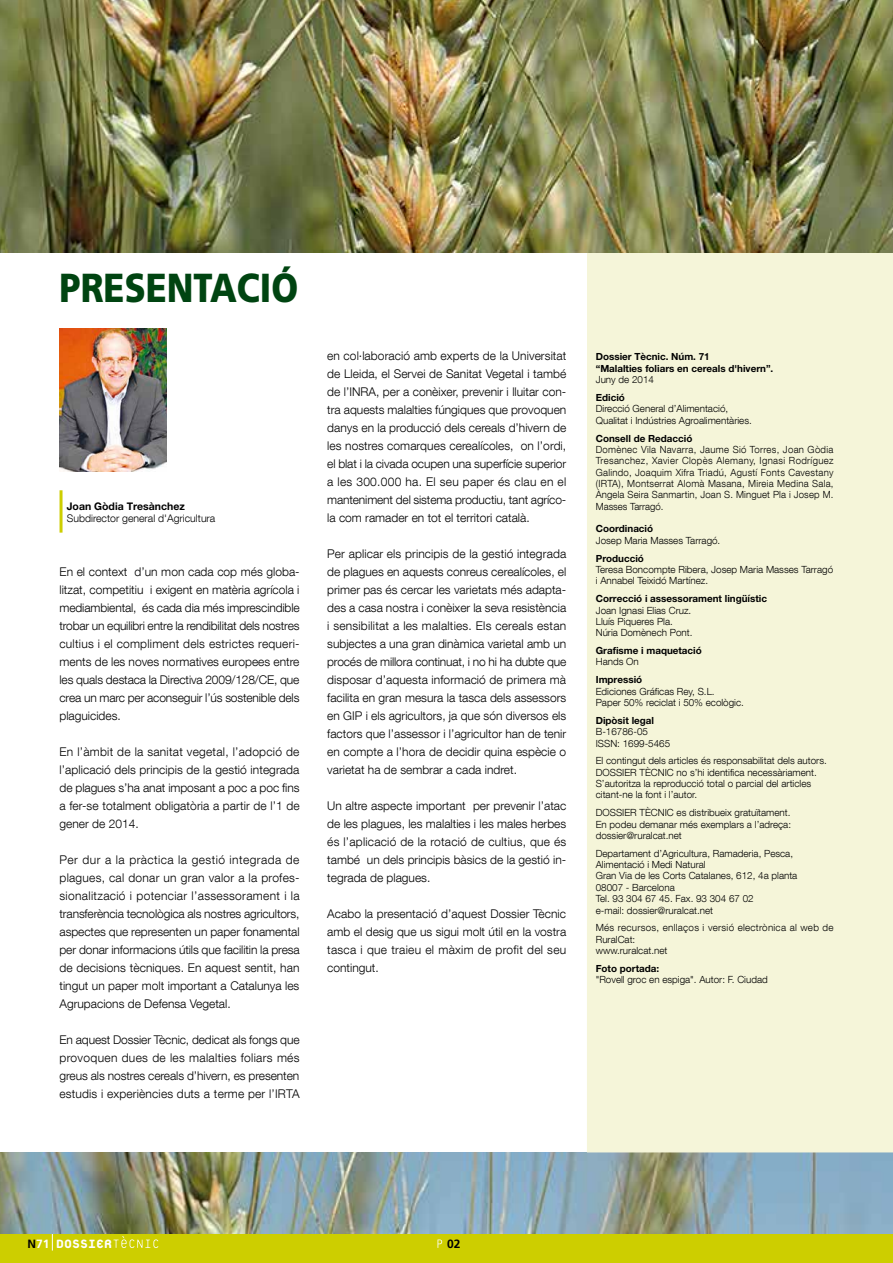
<style>
.page{position:relative;width:893px;height:1263px;background:#fff}
.page>*{position:absolute;margin:0;border:0;box-sizing:border-box;transform-origin:0 0}
.t1{font:900 40.5px "Frutiger";color:#041;scale:.85 1}
.t2{font:800 18px "Platelet";color:#fff;scale:.96 1}
.t3{font:300 12px/18px "Helvetica Neue LT Com";color:#000;text-align:justify}
.t4{font:700 12px "Frutiger";color:#000}
.t5{font:300 10.5px "Helvetica Neue LT Com";color:#000}
.t6{font:700 10.5px "Helvetica Neue LT Pro";color:#000}
.t7{font:300 9.9px/11.4px "Helvetica Neue LT Com";color:#000}
.t8{font:700 9.9px/11.4px "Helvetica Neue LT Pro";color:#000}
.t9{font:300 9.9px/11.4px "Helvetica Neue LT Com";letter-spacing:.025em;color:#000}
.s1{font-family:"Frutiger";font-weight:700;font-size:12px;color:#000}
.s2{font-family:"Frutiger";font-weight:700;font-size:12px}
</style>
<div class="page">
<div style="left:0;top:1233px;width:893px;height:30px;background:#cdce00"></div>
<svg style="left:437px;top:1239px;width:5px;height:9px"></svg>
<svg style="left:52px;top:1233px;width:1px;height:17px"></svg>
<svg style="left:113px;top:1236px;width:45px;height:12px"></svg>
<img style="left:0;top:1152px;width:893px;height:81px">
<div style="left:587px;top:243px;width:306px;height:909px;background:#f5f5d9"></div>
<hr style="left:60px;top:490px;width:3px;height:43px;background:#cdce00">
<img style="left:59px;top:329px;width:108px;height:142px">
<img style="left:0;top:0;width:893px;height:252px">
<h1 class="t1" style="left:60px;top:263px;width:50px">PRESE</h1>
<h1 class="t1" style="left:167px;top:263px;width:153px">NTAció</h1>
<p class="t6" style="left:67px;top:499px;width:120px">Joan Gòdia Tresànchez</p>
<p class="t5" style="left:67px;top:511px;width:150px">Subdirector general d'Agricultura</p>
<p class="t3" style="left:60px;top:562px;width:242px">En el context d’un mon cada cop més globa&shy;litzat, competitiu i exigent en matèria agrícola i mediambiental, és cada dia més imprescindible trobar un equilibri entre la rendibilitat dels nostres cultius i el compliment dels estrictes requeri&shy;ments de les noves normatives europees entre les quals destaca la Directiva 2009/128/CE, que crea un marc per aconseguir l’ús sostenible dels plaguicides.</p>
<p class="t3" style="left:60px;top:742px;width:242px">En l’àmbit de la sanitat vegetal, l’adopció de l’aplicació dels principis de la gestió integrada de plagues s’ha anat imposant a poc a poc fins a fer-se totalment obligatòria a partir de l’1 de gener de 2014.</p>
<p class="t3" style="left:60px;top:850px;width:242px">Per dur a la pràctica la gestió integrada de plagues, cal donar un gran valor a la profes&shy;sionalització i potenciar l’assessorament i la transferència tecnològica als nostres agricultors, aspectes que representen un paper fonamental per donar informacions útils que facilitin la presa de decisions tècniques. En aquest sentit, han tingut un paper molt important a Catalunya les Agrupacions de Defensa Vegetal.</p>
<p class="t3" style="left:60px;top:1030px;width:242px">En aquest Dossier Tècnic, dedicat als fongs que provoquen dues de les malalties foliars més greus als nostres cereals d’hivern, es presenten estudis i experiències duts a terme per l’IRTA</p>
<p class="t3" style="left:327px;top:346px;width:241px">en col·laboració amb experts de la Universitat de Lleida, el Servei de Sanitat Vegetal i també de l’INRA, per a conèixer, prevenir i lluitar con&shy;tra aquests malalties fúngiques que provoquen danys en la producció dels cereals d’hivern de les nostres comarques cerealícoles, on l’ordi, el blat i la civada ocupen una superfície superior a les 300.000 ha. El seu paper és clau en el manteniment del sistema productiu, tant agríco&shy;la com ramader en tot el territori català.</p>
<p class="t3" style="left:327px;top:544px;width:241px">Per aplicar els principis de la gestió integrada de plagues en aquests conreus cerealícoles, el primer pas és cercar les varietats més adapta&shy;des a casa nostra i conèixer la seva resistència i sensibilitat a les malalties. Els cereals estan subjectes a una gran dinàmica varietal amb un procés de millora continuat, i no hi ha dubte que disposar d’aquesta informació de primera mà facilita en gran mesura la tasca dels assessors en GIP i els agricultors, ja que són diversos els factors que l’assessor i l’agricultor han de tenir en compte a l’hora de decidir quina espècie o varietat ha de sembrar a cada indret.</p>
<p class="t3" style="left:327px;top:796px;width:241px">Un altre aspecte important per prevenir l’atac de les plagues, les malalties i les males herbes és l’aplicació de la rotació de cultius, que és també un dels principis bàsics de la gestió in&shy;tegrada de plagues.</p>
<p class="t3" style="left:327px;top:904px;width:241px">Acabo la presentació d’aquest Dossier Tècnic amb el desig que us sigui molt útil en la vostra tasca i que traieu el màxim de profit del seu contingut.</p>
<p class="t8" style="left:596px;top:351px;width:179px">Dossier Tècnic. Núm. 71<br>“Malalties foliars en cereals d'hivern”.</p>
<p class="t7" style="left:596px;top:374px;width:60px">Juny de 2014</p>
<p class="t8" style="left:596px;top:392px;width:31px">Edició</p>
<p class="t7" style="left:596px;top:403px;width:158px">Direcció General d’Alimentació,<br>Qualitat i Indústries Agroalimentàries.</p>
<p class="t8" style="left:596px;top:432px;width:98px">Consell de Redacció</p>
<p class="t7" style="left:596px;top:443px;width:239px;text-align:justify">Domènec Vila Navarra, Jaume Sió Torres, Joan Gòdia Tresanchez, Xavier Clopès Alemany, Ignasi Rodríguez Galindo, Joaquim Xifra Triadú, Agustí Fonts Cavestany (IRTA), Montserrat Alomà Masana, Mireia Medina Sala, Àngela Seira Sanmartin, Joan S. Minguet Pla i Josep M.<br>Masses Tarragó.</p>
<p class="t8" style="left:596px;top:523px;width:59px">Coordinació</p>
<p class="t7" style="left:596px;top:534px;width:126px">Josep Maria Masses Tarragó.</p>
<p class="t8" style="left:596px;top:552px;width:50px">Producció</p>
<p class="t7" style="left:596px;top:564px;width:239px">Teresa Boncompte Ribera, Josep Maria Masses Tarragó i Annabel Teixidó Martínez.</p>
<p class="t8" style="left:596px;top:593px;width:173px">Correcció i assessorament lingüístic</p>
<p class="t7" style="left:596px;top:604px;width:98px">Joan Ignasi Elias Cruz.<br>Lluís Piqueres Pla.<br>Núria Domènech Pont.</p>
<p class="t8" style="left:596px;top:645px;width:108px">Grafisme i maquetació</p>
<p class="t7" style="left:596px;top:656px;width:45px">Hands On</p>
<p class="t8" style="left:596px;top:674px;width:48px">Impressió</p>
<p class="t7" style="left:596px;top:685px;width:150px">Ediciones Gráficas Rey, S.L.<br>Paper 50% reciclat i 50% ecològic.</p>
<p class="t8" style="left:596px;top:714px;width:60px">Dipòsit legal</p>
<p class="t7" style="left:596px;top:726px;width:76px">B-16786-05<br>ISSN: 1699-5465</p>
<p class="t7" style="left:596px;top:755px;width:233px">El contingut dels articles és responsabilitat dels autors.<br>DOSSIER TÈCNIC no s’hi identifica necessàriament.<br>S’autoritza la reproducció total o parcial del articles citant-ne la font i l’autor.</p>
<p class="t7" style="left:596px;top:807px;width:197px;text-align:justify">DOSSIER TÈCNIC es distribueix gratuïtament.<br>En podeu demanar més exemplars a l’adreça: dossier@ruralcat.net</p>
<p class="t7" style="left:596px;top:847px;width:203px">Departament d’Agricultura, Ramaderia, Pesca, Alimentació i Medi Natural<br>Gran Via de les Corts Catalanes, 612, 4a planta 08007 - Barcelona<br>Tel. 93 304 67 45. Fax. 93 304 67 02<br>e-mail: dossier@ruralcat.net</p>
<p class="t9" style="left:596px;top:922px;width:239px">Més recursos, enllaços i versió electrònica al web de<br>RuralCat:<br>www.ruralcat.net</p>
<p class="t8" style="left:596px;top:962px;width:65px">Foto portada:</p>
<p class="t7" style="left:596px;top:974px;width:174px">"Rovell groc en espiga". Autor: F. Ciudad</p>
<h2 class="t2" style="left:28px;top:1235px;width:89px"><span class="s1">N</span><span class="s2">71</span> DOSSIER</h2>
<p class="t4" style="left:447px;top:1237px;width:15px">02</p>
</div>
